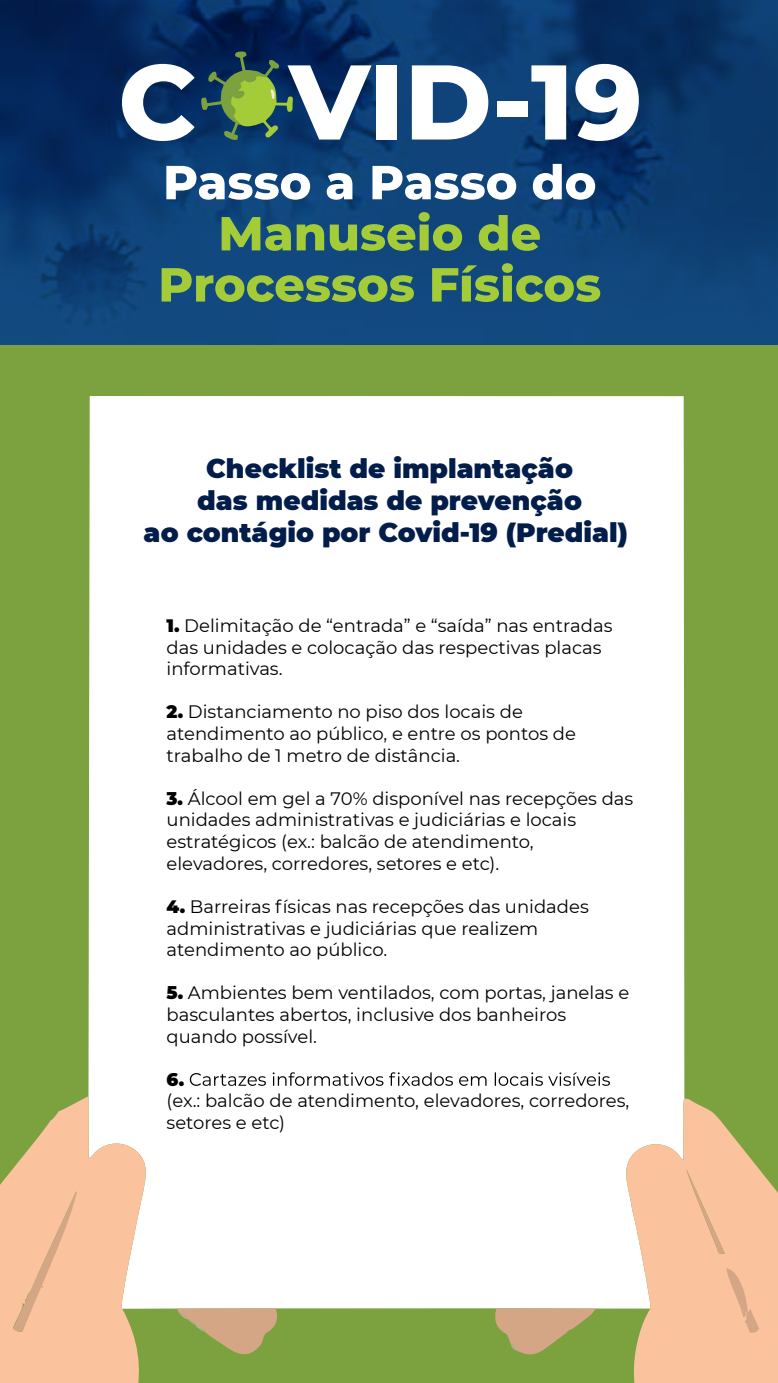
<style>
.page{position:relative;width:778px;height:1383px;background:#fff}
.page>*{position:absolute;margin:0;border:0;box-sizing:border-box;transform-origin:0 0}
.t1{font:900 26.4px/31.8px "Montserrat";color:#021d4a;text-align:center}
.t2{font:18px/21.6px "Montserrat";color:#000}
.t3{font:900 18px "Montserrat";color:#000}
.s1{font-weight:900}
</style>
<div class="page">
<img style="left:0;top:0;width:777px;height:345px">
<div style="left:0;top:345px;width:778px;height:1037px;background:#7ca13f"></div>
<div style="left:88px;top:396px;width:596px;height:912px;background:#fff"></div>
<svg style="left:621px;top:1096px;width:157px;height:286px;background:#eac69e"></svg>
<svg style="left:0;top:1096px;width:155px;height:286px;background:#e9c8a2"></svg>
<svg style="left:13px;top:1191px;width:64px;height:140px;background:#f5be99"></svg>
<svg style="left:686px;top:1169px;width:39px;height:85px;background:#f5bf9a"></svg>
<svg style="left:726px;top:1268px;width:33px;height:64px;background:#f0ba96"></svg>
<svg style="left:492px;top:1308px;width:104px;height:47px"></svg>
<svg style="left:177px;top:1308px;width:104px;height:47px"></svg>
<svg style="left:166px;top:166px;width:144px;height:34px"></svg>
<svg style="left:327px;top:173px;width:25px;height:27px"></svg>
<svg style="left:372px;top:166px;width:144px;height:34px"></svg>
<svg style="left:533px;top:164px;width:62px;height:36px"></svg>
<svg style="left:222px;top:217px;width:69px;height:34px;background:#669455"></svg>
<svg style="left:297px;top:224px;width:27px;height:26px"></svg>
<svg style="left:330px;top:212px;width:132px;height:39px;background:#51815e"></svg>
<svg style="left:478px;top:215px;width:62px;height:36px;background:#5d8b58"></svg>
<svg style="left:162px;top:268px;width:252px;height:34px;background:#5a895c"></svg>
<svg style="left:432px;top:263px;width:168px;height:39px;background:#53835e"></svg>
<svg style="left:122px;top:64px;width:73px;height:77px"></svg>
<div style="left:376px;top:65px;width:21px;height:74px;background:#fff"></div>
<svg style="left:412px;top:65px;width:76px;height:74px"></svg>
<div style="left:497px;top:102px;width:31px;height:15px;background:#fff"></div>
<svg style="left:531px;top:65px;width:35px;height:74px"></svg>
<svg style="left:575px;top:64px;width:64px;height:77px"></svg>
<svg style="left:201px;top:51px;width:170px;height:90px"></svg>
<svg style="left:190px;top:1072px;width:420px;height:13px;background:#cdcdcd"></svg>
<h1 class="t1" style="left:144px;top:451px;width:485px">Checklist de implantação<br>das medidas de prevenção<br>ao contágio por Covid-19 (Predial)</h1>
<p class="t2" style="left:167px;top:614px;width:447px"><span class="s1">1.</span> Delimitação de “entrada” e “saída” nas entradas das unidades e colocação das respectivas placas informativas.</p>
<p class="t2" style="left:167px;top:700px;width:411px"><span class="s1">2.</span> Distanciamento no piso dos locais de atendimento ao público, e entre os pontos de trabalho de 1 metro de distância.</p>
<p class="t2" style="left:167px;top:787px;width:468px"><span class="s1">3.</span> Álcool em gel a 70% disponível nas recepções das unidades administrativas e judiciárias e locais estratégicos (ex.: balcão de atendimento, elevadores, corredores, setores e etc).</p>
<p class="t2" style="left:167px;top:895px;width:423px"><span class="s1">4.</span> Barreiras físicas nas recepções das unidades administrativas e judiciárias que realizem atendimento ao público.</p>
<p class="t2" style="left:167px;top:981px;width:464px"><span class="s1">5.</span> Ambientes bem ventilados, com portas, janelas e basculantes abertos, inclusive dos banheiros quando possível.</p>
<p class="t3" style="left:167px;top:1065px;width:19px">6.</p>
<p class="t2" style="left:167px;top:1089px;width:464px">(ex.: balcão de atendimento, elevadores, corredores, setores e etc)</p>
</div>
